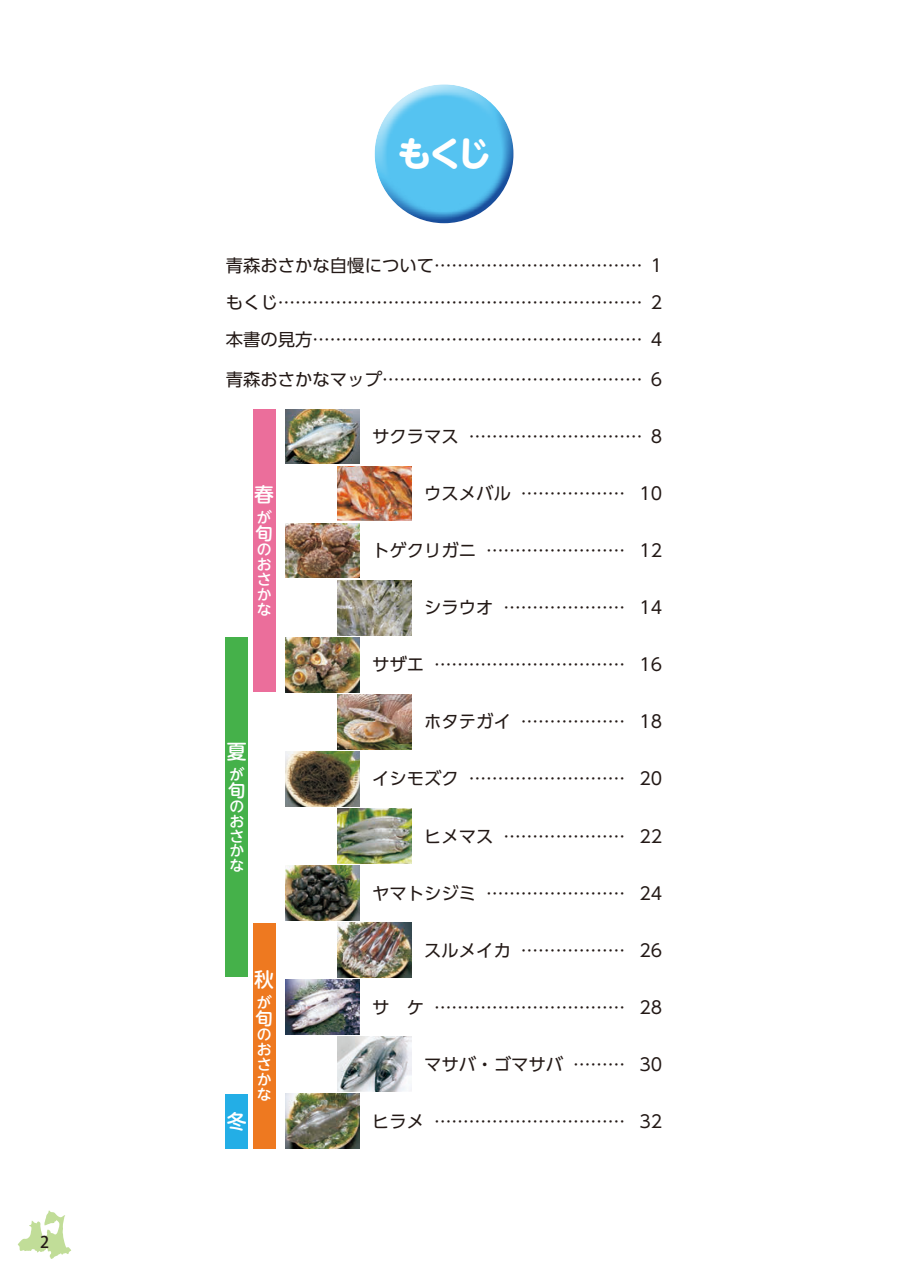
<style>
.page{position:relative;width:903px;height:1275px;background:#fff}
.page>*{position:absolute;margin:0;border:0;box-sizing:border-box;transform-origin:0 0}
.目次ダミー{font:700 34.65px "UD Shin M Go Pr 6";color:#fff}
.t1{font:500 19.78px "UD Shin M Go Pr 6";color:#fff}
.目次1{font:17.32px "UD Shin Go Pr 6";color:#231916}
.t2{font:500 17.32px "UD Shin M Go Pr 6";color:#fff}
.ノンブル{font:500 16.1px "Koz Go Pro";color:#231916}
.t3{font:500 14.88px/14.9px "UD Shin M Go Pr 6";color:#fff;text-align:justify}
</style>
<div class="page">
<div style="left:253px;top:409px;width:22px;height:283px;background:#eb6e9b"></div>
<div style="left:226px;top:637px;width:22px;height:340px;background:#45b14a"></div>
<div style="left:253px;top:923px;width:22px;height:225px;background:#ee7920"></div>
<div style="left:226px;top:1094px;width:22px;height:54px;background:#23aee6"></div>
<div style="left:371px;top:81px;width:142px;height:112px;background:#fff;opacity:.75"></div>
<div style="left:374px;top:106px;width:141px;height:120px;background:#0d3488;opacity:.75"></div>
<img style="left:285px;top:409px;width:75px;height:55px">
<img style="left:285px;top:1094px;width:75px;height:54px">
<img style="left:337px;top:466px;width:75px;height:55px">
<img style="left:285px;top:523px;width:75px;height:55px">
<img style="left:337px;top:580px;width:75px;height:55px">
<img style="left:285px;top:637px;width:75px;height:55px">
<img style="left:337px;top:694px;width:75px;height:55px">
<img style="left:285px;top:752px;width:75px;height:54px">
<img style="left:337px;top:809px;width:75px;height:54px">
<img style="left:285px;top:866px;width:75px;height:54px">
<img style="left:337px;top:923px;width:75px;height:54px">
<img style="left:285px;top:980px;width:75px;height:54px">
<img style="left:337px;top:1037px;width:75px;height:54px">
<svg style="left:17px;top:1210px;width:54px;height:49px"></svg>
<p class="ノンブル" style="left:40px;top:1231px;width:11px">2</p>
<p class="目次ダミー" style="left:397px;top:124px;width:96px">もくじ</p>
<p class="目次1" style="left:226px;top:251px;width:438px">青森おさかな自慢について……………………………… 1</p>
<p class="目次1" style="left:226px;top:289px;width:438px">もくじ……………………………………………………… 2</p>
<p class="目次1" style="left:226px;top:326px;width:438px">本書の見方………………………………………………… 4</p>
<p class="目次1" style="left:226px;top:365px;width:438px">青森おさかなマップ……………………………………… 6</p>
<p class="t1" style="left:254px;top:478px;width:21px">春</p>
<p class="t3" style="left:257px;top:509px;width:16px">が</p>
<p class="t2" style="left:255px;top:519px;width:18px">旬</p>
<p class="t3" style="left:257px;top:541px;width:16px">のおさかな</p>
<p class="t1" style="left:227px;top:735px;width:21px">夏</p>
<p class="t3" style="left:229px;top:765px;width:16px">が</p>
<p class="t2" style="left:228px;top:775px;width:18px">旬</p>
<p class="t3" style="left:229px;top:798px;width:16px">のおさかな</p>
<p class="t1" style="left:227px;top:1104px;width:21px">冬</p>
<p class="t1" style="left:254px;top:963px;width:21px">秋</p>
<p class="t3" style="left:257px;top:994px;width:16px">が</p>
<p class="t2" style="left:255px;top:1004px;width:18px">旬</p>
<p class="t3" style="left:257px;top:1026px;width:16px">のおさかな</p>
<p class="目次1" style="left:372px;top:423px;width:292px">サクラマス ………………………… 8</p>
<p class="目次1" style="left:424px;top:480px;width:240px">ウスメバル ……………… 10</p>
<p class="目次1" style="left:372px;top:537px;width:292px">トゲクリガニ …………………… 12</p>
<p class="目次1" style="left:424px;top:594px;width:240px">シラウオ ………………… 14</p>
<p class="目次1" style="left:372px;top:651px;width:292px">サザエ …………………………… 16</p>
<p class="目次1" style="left:424px;top:708px;width:240px">ホタテガイ ……………… 18</p>
<p class="目次1" style="left:372px;top:765px;width:292px">イシモズク ……………………… 20</p>
<p class="目次1" style="left:424px;top:822px;width:240px">ヒメマス ………………… 22</p>
<p class="目次1" style="left:372px;top:879px;width:292px">ヤマトシジミ …………………… 24</p>
<p class="目次1" style="left:424px;top:936px;width:240px">スルメイカ ……………… 26</p>
<p class="目次1" style="left:372px;top:993px;width:292px">サ　ケ …………………………… 28</p>
<p class="目次1" style="left:424px;top:1050px;width:240px">マサバ・ゴマサバ ……… 30</p>
<p class="目次1" style="left:372px;top:1107px;width:292px">ヒラメ …………………………… 32</p>
</div>
